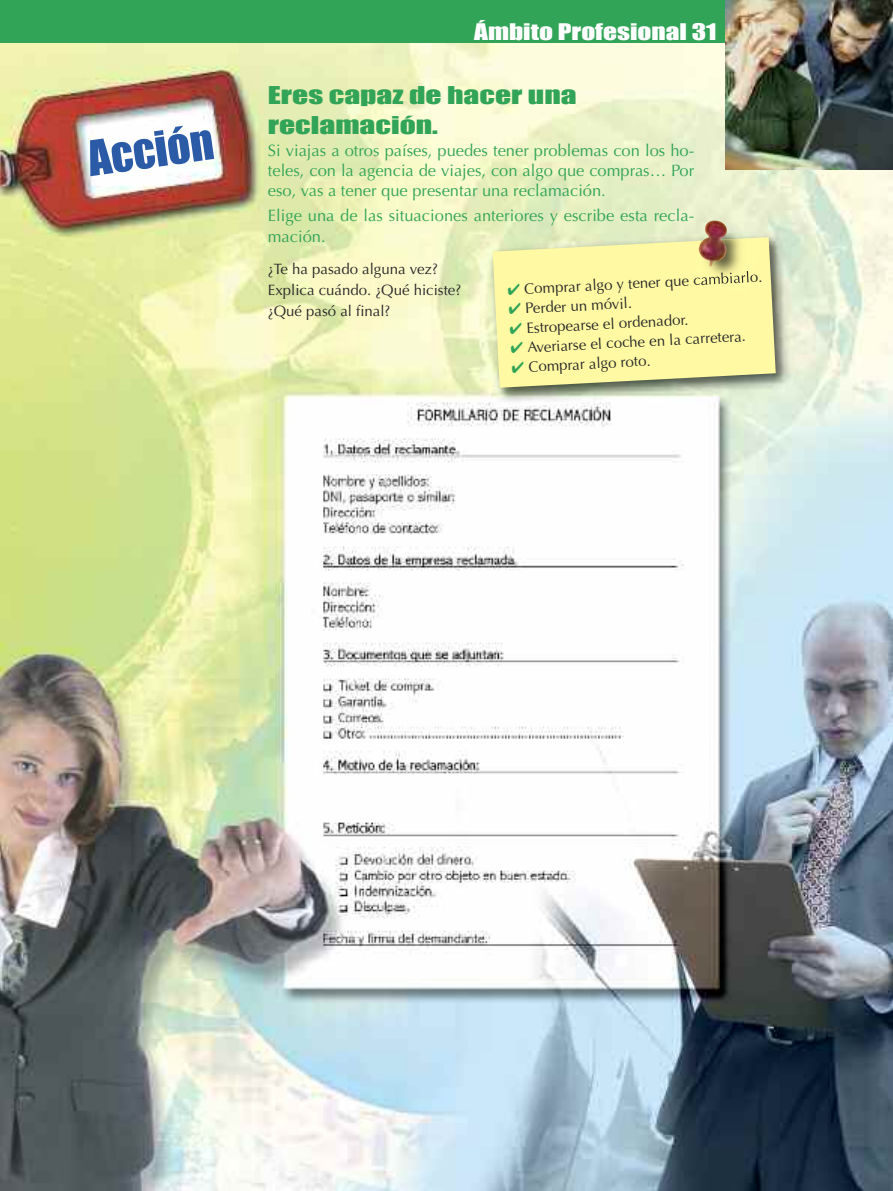
<style>
.page{position:relative;width:893px;height:1191px;background:#fff}
.page>*{position:absolute;margin:0;border:0;box-sizing:border-box;transform-origin:0 0}
.t1{font:45px "Impact";color:#2b5ba7}
.t2{font:22.5px/29.4px "Impact";color:#32a457;scale:1.4 1}
.t3{font:21px "Impact";color:#fff;scale:1.3 1}
.t4{font:16.5px/19.8px "Optima LT Std";color:#32a457;text-align:justify}
.t5{font:15px/21px "Optima LT Std";color:#272627}
.s1{color:#32a457}
</style>
<div class="page">
<img style="left:0;top:43px;width:893px;height:1148px">
<div style="left:0;top:0;width:731px;height:43px;background:#32a457"></div>
<img style="left:485px;top:230px;width:311px;height:178px">
<svg style="left:493px;top:237px;width:283px;height:151px;background:#f4f0a1"></svg>
<img style="left:704px;top:219px;width:51px;height:13px">
<img style="left:727px;top:232px;width:37px;height:9px">
<img style="left:692px;top:237px;width:71px;height:58px">
<img style="left:698px;top:220px;width:29px;height:47px">
<img style="left:726px;top:0;width:167px;height:169px">
<h1 class="t1" style="left:84px;top:131px;width:128px;rotate:-8deg">Acción</h1>
<p class="t3" style="left:474px;top:19px;width:188px">Ámbito Profesional 31</p>
<h2 class="t2" style="left:268px;top:81px;width:222px">Eres capaz de hacer una reclamación.</h2>
<p class="t4" style="left:268px;top:142px;width:428px">Si viajas a otros países, puedes tener problemas con los ho&shy;teles, con la agencia de viajes, con algo que compras… Por eso, vas a tener que presentar una reclamación.</p>
<p class="t4" style="left:268px;top:207px;width:428px;line-height:21px">Elige una de las situaciones anteriores y escribe esta recla&shy;mación.</p>
<p class="t5" style="left:268px;top:259px;width:195px">¿Te ha pasado alguna vez?<br>Explica cuándo. ¿Qué hiciste? ¿Qué pasó al final?</p>
<p class="t5" style="left:507px;top:281px;width:257px;rotate:-3deg"><span class="s1">✔</span> Comprar algo y tener que cambiarlo.</p>
<p class="t5" style="left:508px;top:300px;width:125px;rotate:-3deg"><span class="s1">✔</span> Perder un móvil.</p>
<p class="t5" style="left:509px;top:320px;width:181px;rotate:-3deg"><span class="s1">✔</span> Estropearse el ordenador.</p>
<p class="t5" style="left:510px;top:339px;width:237px;rotate:-3deg"><span class="s1">✔</span> Averiarse el coche en la carretera.</p>
<p class="t5" style="left:511px;top:359px;width:141px;rotate:-3deg"><span class="s1">✔</span> Comprar algo roto.</p>
</div>
